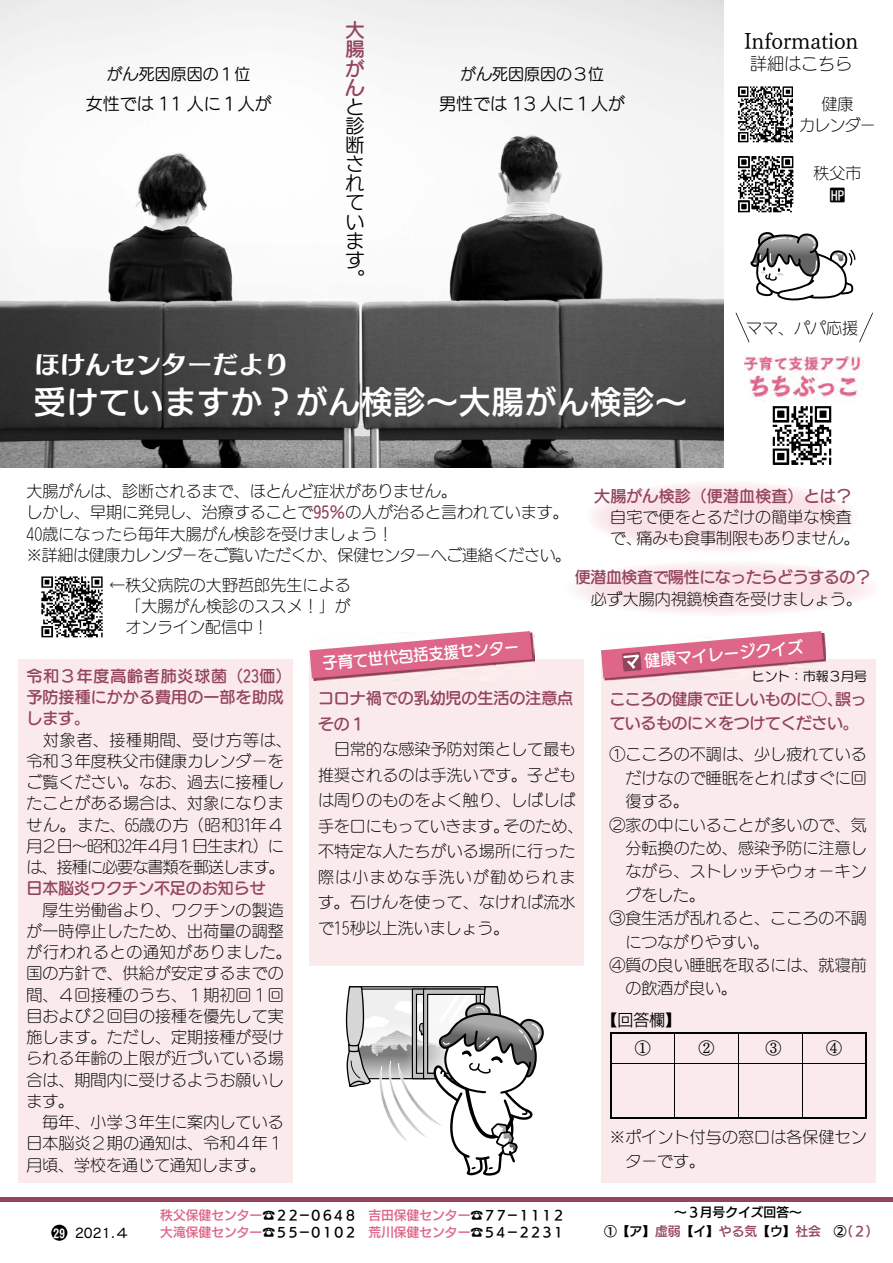
<style>
.page{position:relative;width:893px;height:1263px;background:#fff}
.page>*{position:absolute;margin:0;border:0;box-sizing:border-box;transform-origin:0 0}
.t1{font:31.95px "UD Kakugo Large Pro DB 90 msp RKSJ H";letter-spacing:.025em;color:#fff}
.t2{font:25.5px "Skip Std E 90 msp RKSJ H";color:#fff}
.t3{font:21.3px "UD Mincho Pro L 90 msp RKSJ H";color:#000}
.t4{font:19.2px/19.2px "UD Marugo Large Pro M 90 msp RKSJ H";color:#000;text-align:justify}
.t5{font:19.2px/19.2px "UD Marugo Large Pro DB 90 msp RKSJ H";color:#94455c;text-align:justify}
.t6{font:16.95px "UD Marugo Large Pro M 90 msp RKSJ H";color:#000}
.t7{font:16.95px "UD Marugo Large Pro L 90 msp RKSJ H";color:#000}
.t8{font:15.9px/21.3px "UD Marugo Large Pro L 90 msp RKSJ H";letter-spacing:.01em;color:#000}
.t9{font:15.9px/21.3px "UD Marugo Large Pro DB 90 msp RKSJ H";color:#94455c}
.t10{font:15.9px/23.4px "UD Marugo Large Pro DB 90 msp RKSJ H";letter-spacing:-.025em;color:#94455c}
.t11{font:15.9px "UD Marugo Large Pro M 90 msp RKSJ H";color:#000}
.t12{font:15.9px "UD Marugo Large Pro DB 90 msp RKSJ H";color:#fff;scale:.95 1}
.t13{font:15.9px "UD Marugo Large Pro DB 90 msp RKSJ H";color:#fff}
.t14{font:15.9px "UD Kakugo Large Pro R 90 msp RKSJ H";color:#000}
.t15{font:15.9px "UD Mincho Pro L 90 msp RKSJ H";color:#000}
.t16{font:15.9px "Fukaya Gaiji 2009 90 msp RKSJ H";color:#000}
.t17{font:14.4px "Cezanne Pro M 90 msp RKSJ H";color:#000}
.t18{font:12.75px/17px "UD Kakugo Large Pro DB 90 msp RKSJ H";color:#000}
.t19{font:12.75px "UD Marugo Large Pro M 90 msp RKSJ H";color:#000}
.t20{font:12.15px "Mn G5 M50";color:#fff}
.s1{font-family:"UD Marugo Large Pro DB 90 msp RKSJ H";color:#94455c}
.s2{color:#de6789}
.s3{color:#94455c}
</style>
<div class="page">
<div style="left:51px;top:1225px;width:16px;height:16px;background:#000;border-radius:50%"></div>
<img style="left:0;top:0;width:723px;height:468px">
<hr style="left:0;top:1197px;width:892px;height:4px;background:#94455c">
<img style="left:738px;top:86px;width:55px;height:57px">
<img style="left:738px;top:156px;width:56px;height:57px">
<svg style="left:750px;top:232px;width:106px;height:69px"></svg>
<img style="left:772px;top:406px;width:60px;height:59px">
<svg style="left:345px;top:986px;width:199px;height:190px"></svg>
<img style="left:41px;top:576px;width:62px;height:62px">
<img style="left:744px;top:356px;width:119px;height:45px">
<div style="left:309px;top:659px;width:275px;height:307px;background:#faeaec"></div>
<div style="left:601px;top:659px;width:274px;height:524px;background:#faeaec"></div>
<img style="left:311px;top:633px;width:223px;height:47px">
<svg style="left:309px;top:631px;width:223px;height:47px"></svg>
<img style="left:603px;top:633px;width:222px;height:48px">
<img style="left:754px;top:670px;width:71px;height:11px">
<svg style="left:601px;top:631px;width:222px;height:47px"></svg>
<div style="left:18px;top:659px;width:274px;height:524px;background:#faeaec"></div>
<svg style="left:735px;top:313px;width:14px;height:29px"></svg>
<svg style="left:859px;top:313px;width:14px;height:29px"></svg>
<svg style="left:674px;top:1034px;width:1px;height:29px"></svg>
<svg style="left:738px;top:1034px;width:1px;height:29px"></svg>
<svg style="left:802px;top:1034px;width:1px;height:29px"></svg>
<hr style="left:611px;top:1063px;width:127px;height:1px;background:#000">
<hr style="left:674px;top:1063px;width:1px;height:55px;background:#000">
<hr style="left:738px;top:1063px;width:64px;height:1px;background:#000">
<hr style="left:738px;top:1063px;width:1px;height:55px;background:#000">
<hr style="left:802px;top:1063px;width:63px;height:1px;background:#000">
<hr style="left:802px;top:1063px;width:1px;height:55px;background:#000">
<hr style="left:610px;top:1033px;width:64px;height:1px;background:#000">
<svg style="left:610px;top:1034px;width:1px;height:29px"></svg>
<hr style="left:674px;top:1033px;width:192px;height:1px;background:#000">
<svg style="left:865px;top:1034px;width:1px;height:29px"></svg>
<hr style="left:610px;top:1063px;width:1px;height:55px;background:#000">
<hr style="left:865px;top:1063px;width:1px;height:55px;background:#000">
<hr style="left:610px;top:1118px;width:256px;height:1px;background:#000">
<p class="t11" style="left:107px;top:68px;width:145px">がん死因原因の１位</p>
<p class="t6" style="left:86px;top:98px;width:188px">女性では 11 人に１人が</p>
<p class="t5" style="left:345px;top:23px;width:21px">大腸がん</p>
<p class="t4" style="left:345px;top:100px;width:20px">と診断されています。</p>
<p class="t11" style="left:460px;top:68px;width:145px">がん死因原因の３位</p>
<p class="t6" style="left:439px;top:98px;width:188px">男性では 13 人に１人が</p>
<h2 class="t2" style="left:34px;top:355px;width:257px">ほけんセンターだより</h2>
<h1 class="t1" style="left:34px;top:390px;width:654px">受けていますか？がん検診～大腸がん検診～</h1>
<h3 class="t3" style="left:744px;top:33px;width:116px">Information</h3>
<p class="t7" style="left:750px;top:58px;width:104px">詳細はこちら</p>
<p class="t8" style="left:799px;top:95px;width:78px;text-align:center">健康<br>カレンダー</p>
<p class="t8" style="left:813px;top:165px;width:49px">秩父市</p>
<p class="t16" style="left:829px;top:189px;width:17px">Ｃ</p>
<p class="t8" style="left:746px;top:320px;width:113px">ママ、パパ応援</p>
<p class="t8" style="left:26px;top:483px;width:546px">大腸がんは、診断されるまで、ほとんど症状がありません。<br>しかし、早期に発見し、治療することで<span class="s1">95％</span>の人が治ると言われています。40歳になったら毎年大腸がん検診を受けましょう！<br>※詳細は健康カレンダーをご覧いただくか、保健センターへご連絡ください。</p>
<p class="t8" style="left:125px;top:576px;width:227px;text-align:justify;text-indent:-16px">← 秩父病院の大野哲郎先生による「大腸がん検診のススメ！」がオンライン配信中！</p>
<p class="t9" style="left:594px;top:487px;width:259px">大腸がん検診（便潜血検査）とは？</p>
<p class="t8" style="left:610px;top:508px;width:251px;text-indent:-16px">　 自宅で便をとるだけの簡単な検査で、痛みも食事制限もありません。</p>
<p class="t10" style="left:575px;top:568px;width:297px">便潜血検査で陽性になったらどうするの？</p>
<p class="t8" style="left:575px;top:590px;width:289px">　必ず大腸内視鏡検査を受けましょう。</p>
<p class="t9" style="left:26px;top:667px;width:267px">令和３年度高齢者肺炎球菌（23価）予防接種にかかる費用の一部を助成します。</p>
<p class="t8" style="left:26px;top:731px;width:267px">　対象者、接種期間、受け方等は、令和３年度秩父市健康カレンダーをご覧ください。なお、過去に接種したことがある場合は、対象になりません。また、65歳の方（昭和31年４月２日～昭和32年４月１日生まれ）には、接種に必要な書類を郵送します。</p>
<p class="t9" style="left:26px;top:880px;width:241px">日本脳炎ワクチン不足のお知らせ</p>
<p class="t8" style="left:26px;top:901px;width:267px">　厚生労働省より、ワクチンの製造が一時停止したため、出荷量の調整が行われるとの通知がありました。国の方針で、供給が安定するまでの間、４回接種のうち、１期初回１回目および２回目の接種を優先して実施します。ただし、定期接種が受けられる年齢の上限が近づいている場合は、期間内に受けるようお願いします。<br>　毎年、小学３年生に案内している日本脳炎２期の通知は、令和４年１月頃、学校を通じて通知します。</p>
<p class="t12" style="left:322px;top:657px;width:209px;rotate:-5deg">子育て世代包括支援センター</p>
<p class="t13" style="left:643px;top:655px;width:161px;rotate:-5deg">健康マイレージクイズ</p>
<p class="t19" style="left:752px;top:671px;width:116px">ヒント：市報３月号</p>
<p class="t10" style="left:609px;top:690px;width:259px">こころの健康で正しいものに○、誤っているものに×をつけてください。</p>
<p class="t8" style="left:609px;top:746px;width:259px">① こころの不調は、少し疲れている</p>
<p class="t8" style="left:625px;top:769px;width:243px">だけなので睡眠をとればすぐに回</p>
<p class="t8" style="left:625px;top:793px;width:65px">復する。</p>
<p class="t8" style="left:609px;top:816px;width:259px">② 家の中にいることが多いので、気</p>
<p class="t8" style="left:625px;top:840px;width:243px">分転換のため、感染予防に注意し</p>
<p class="t8" style="left:625px;top:863px;width:243px">ながら、ストレッチやウォーキン</p>
<p class="t8" style="left:625px;top:886px;width:81px">グをした。</p>
<p class="t8" style="left:609px;top:910px;width:259px">③ 食生活が乱れると、こころの不調</p>
<p class="t8" style="left:625px;top:933px;width:145px">につながりやすい。</p>
<p class="t8" style="left:609px;top:957px;width:259px">④ 質の良い睡眠を取るには、就寝前</p>
<p class="t8" style="left:625px;top:980px;width:113px">の飲酒が良い。</p>
<p class="t14" style="left:601px;top:1014px;width:81px">【回答欄】</p>
<p class="t9" style="left:318px;top:688px;width:257px;line-height:25.5px">コロナ禍での乳幼児の生活の注意点その１</p>
<p class="t8" style="left:318px;top:739px;width:267px;line-height:25.5px">　日常的な感染予防対策として最も推奨されるのは手洗いです。子どもは周りのものをよく触り、しばしば手を口にもっていきます。そのため、不特定な人たちがいる場所に行った際は小まめな手洗いが勧められます。石けんを使って、なければ流水で15秒以上洗いましょう。</p>
<p class="t15" style="left:634px;top:1042px;width:17px">①</p>
<p class="t15" style="left:698px;top:1042px;width:17px">②</p>
<p class="t15" style="left:765px;top:1042px;width:17px">③</p>
<p class="t15" style="left:826px;top:1042px;width:17px">④</p>
<p class="t8" style="left:625px;top:1128px;width:243px;line-height:23.4px;text-indent:-16px">※ ポイント付与の窓口は各保健センターです。</p>
<p class="t20" style="left:53px;top:1226px;width:14px">29</p>
<p class="t17" style="left:75px;top:1227px;width:56px">2021.４</p>
<p class="t18" style="left:160px;top:1208px;width:406px"><span class="s2">秩父保健センター</span>☎２２－０６４８　<span class="s2">吉田保健センター</span>☎７７－１１１２<span class="s2">大滝保健センター</span>☎５５－０１０２　<span class="s2">荒川保健センター</span>☎５４－２２３１</p>
<p class="t18" style="left:604px;top:1204px;width:276px;line-height:19.2px;text-align:center">～３月号クイズ回答～<br>①【ア】<span class="s3">虚弱</span>【イ】<span class="s3">やる気</span>【ウ】<span class="s3">社会</span> ②<span class="s3">（２）</span></p>
</div>
